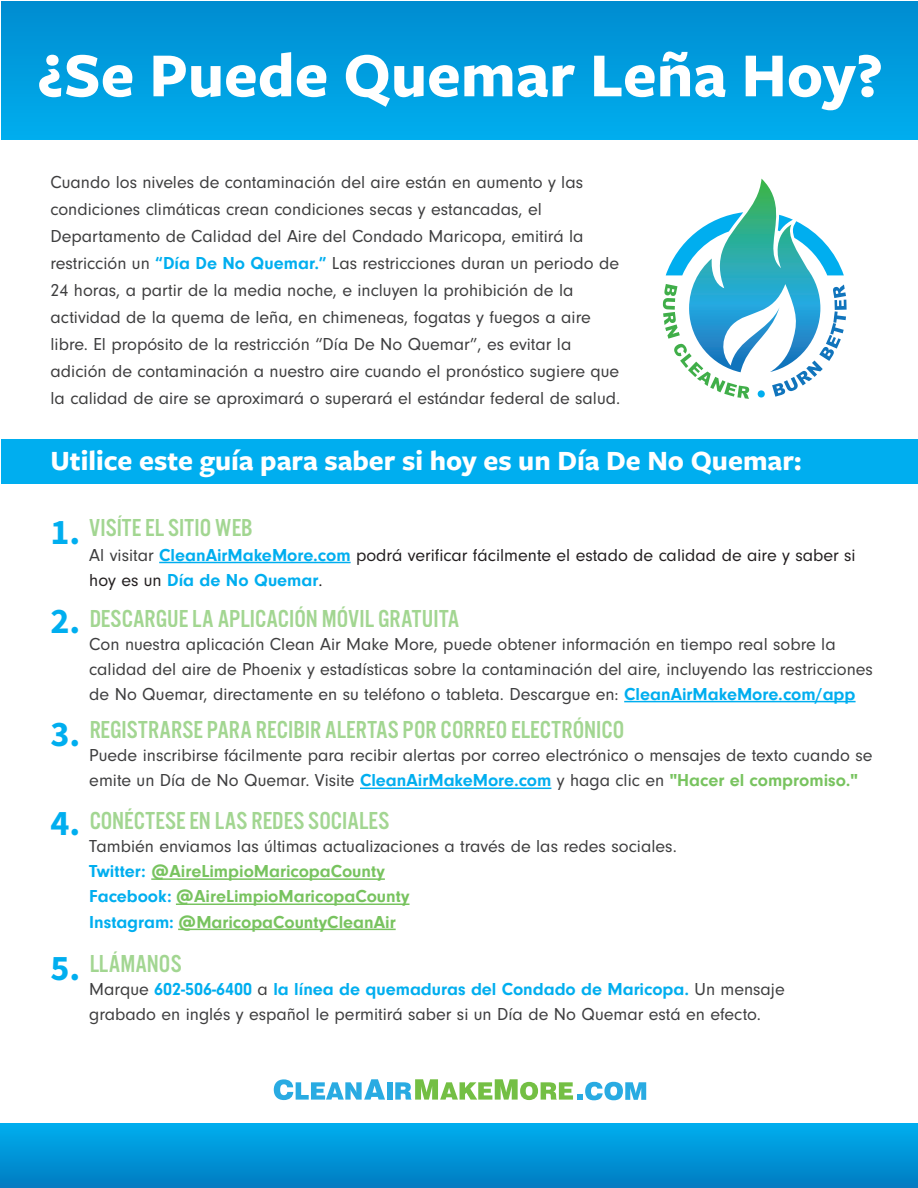
<style>
.page{position:relative;width:918px;height:1188px;background:#fff}
.page>*{position:absolute;margin:0;border:0;box-sizing:border-box;transform-origin:0 0}
.t1{font:700 64.95px "Freight Sans Pro";color:#fff}
.t2{font:700 28.95px "Freight Sans Pro";color:#fff}
.t3{font:25.5px "Alternate Got No 3 D";color:rgb(120 195 95/.83)}
.t4{font:18px/27px "Neuzeit Gro";color:#3e3e3f}
.t5{font:700 18px/25px "Neuzeit Gro";color:#78c35f}
.t6{font:18px/25px "Neuzeit Gro";color:#231f20}
.s1{font-weight:700;color:#00aeef}
.s2{font-family:"Source Sans Pro";font-weight:700;font-size:36.15px;color:#00aeef}
.s3{color:#3e3e3f}
.s4{font-weight:700;color:#78c35f}
.s5{font-weight:400;color:#3e3e3f}
.s6{color:#00aeef}
</style>
<div class="page">
<div style="left:1px;top:2px;width:917px;height:138px;background:linear-gradient(to bottom,#008cd0,#00adee)"></div>
<div style="left:1px;top:440px;width:917px;height:44px;background:#00aeef"></div>
<hr style="left:159px;top:562px;width:192px;height:1px;background:#00aeef">
<hr style="left:624px;top:701px;width:232px;height:1px;background:#00aeef">
<hr style="left:360px;top:788px;width:191px;height:1px;background:#00aeef">
<hr style="left:151px;top:878px;width:234px;height:2px;background:#78c35f">
<hr style="left:176px;top:904px;width:234px;height:1px;background:#78c35f">
<hr style="left:178px;top:929px;width:218px;height:1px;background:#78c35f">
<svg style="left:663px;top:179px;width:184px;height:220px"></svg>
<svg style="left:274px;top:1079px;width:111px;height:21px"></svg>
<div style="left:387px;top:1082px;width:5px;height:18px;background:#29abe2"></div>
<svg style="left:395px;top:1079px;width:251px;height:21px"></svg>
<div style="left:0;top:1124px;width:918px;height:64px;background:linear-gradient(to bottom,#00aeee,#027cc1)"></div>
<h1 class="t1" style="left:37px;top:30px;width:848px">¿Se Puede Quemar Leña Hoy?</h1>
<p class="t4" style="left:51px;top:168px;width:571px">Cuando los niveles de contaminación del aire están en aumento y las condiciones climáticas crean condiciones secas y estancadas, el Departamento de Calidad del Aire del Condado Maricopa, emitirá la restricción un <span class="s1">“Día De No Quemar.”</span> Las restricciones duran un periodo de 24 horas, a partir de la media noche, e incluyen la prohibición de la actividad de la quema de leña, en chimeneas, fogatas y fuegos a aire libre. El propósito de la restricción “Día De No Quemar”, es evitar la adición de contaminación a nuestro aire cuando el pronóstico sugiere que la calidad de aire se aproximará o superará el estándar federal de salud.</p>
<h2 class="t2" style="left:50px;top:441px;width:753px">Utilice este guía para saber si hoy es un Día De No Quemar:</h2>
<h3 class="t3" style="left:50px;top:514px;width:204px"><span class="s2">1.</span> VISÍTE EL SITIO WEB</h3>
<p class="t6" style="left:89px;top:543px;width:768px"><span class="s3">Al visitar</span> <span class="s1">CleanAirMakeMore.com</span> podrá verificar fácilmente el estado de calidad de aire y saber si hoy es un <span class="s1">Día de No Quemar</span>.</p>
<h3 class="t3" style="left:50px;top:605px;width:410px"><span class="s2">2.</span> DESCARGUE LA APLICACIÓN MÓVIL GRATUITA</h3>
<p class="t4" style="left:89px;top:631px;width:785px;line-height:25px">Con nuestra aplicación Clean Air Make More, puede obtener información en tiempo real sobre la calidad del aire de Phoenix y estadísticas sobre la contaminación del aire, incluyendo las restricciones de No Quemar, directamente en su teléfono o tableta. Descargue en: <span class="s1">CleanAirMakeMore.com/app</span></p>
<h3 class="t3" style="left:50px;top:717px;width:575px"><span class="s2">3.</span> REGISTRARSE PARA RECIBIR ALERTAS POR CORREO ELECTRÓNICO</h3>
<p class="t4" style="left:89px;top:743px;width:785px;line-height:25px">Puede inscribirse fácilmente para recibir alertas por correo electrónico o mensajes de texto cuando se emite un Día de No Quemar. Visite <span class="s1">CleanAirMakeMore.com</span> y haga clic en <span class="s4">"Hacer el compromiso."</span></p>
<h3 class="t3" style="left:50px;top:807px;width:340px"><span class="s2">4.</span> CONÉCTESE EN LAS REDES SOCIALES</h3>
<p class="t5" style="left:89px;top:834px;width:589px"><span class="s5">También enviamos las últimas actualizaciones a través de las redes sociales.<br></span><span class="s6">Twitter:</span> @AireLimpioMaricopaCounty<br><span class="s6">Facebook:</span> @AireLimpioMaricopaCounty<br><span class="s6">Instagram:</span> @MaricopaCountyCleanAir</p>
<h3 class="t3" style="left:50px;top:950px;width:133px"><span class="s2">5.</span> LLÁMANOS</h3>
<p class="t4" style="left:89px;top:977px;width:697px;line-height:25px">Marque <span class="s1">602-506-6400</span> a <span class="s1">la línea de quemaduras del Condado de Maricopa.</span> Un mensaje grabado en inglés y español le permitirá saber si un Día de No Quemar está en efecto.</p>
</div>
